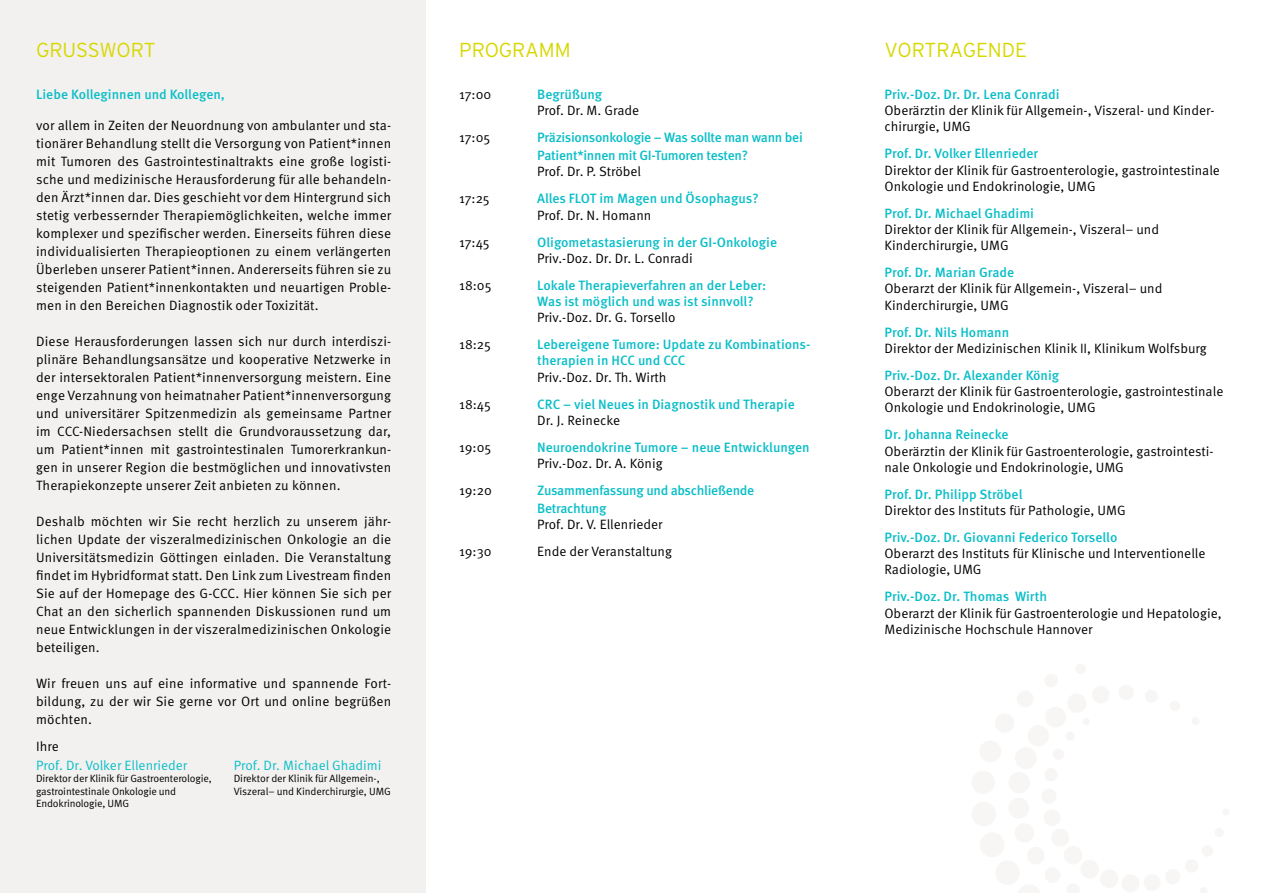
<style>
.page{position:relative;width:1263px;height:893px;background:#fff}
.page>*{position:absolute;margin:0;border:0;box-sizing:border-box;transform-origin:0 0}
.t1{font:300 20.25px "Interstate";color:#d7d700}
.t2{font:13.5px/18px "Meta Pro Norm";color:#000}
.t3{font:500 13.5px/18px "Meta Pro";letter-spacing:-.005em;color:#0abec8}
.t4{font:13.5px "Meta Pro Norm";color:#0abec8}
.t5{font:10.5px/12.6px "Meta Pro Norm";letter-spacing:-.015em;color:#000}
</style>
<div class="page">
<div style="left:0;top:0;width:425px;height:893px;background:#f3f1ef"></div>
<h1 class="t1" style="left:36px;top:38px;width:121px">GRUSSWORT</h1>
<p class="t3" style="left:36px;top:85px;width:190px">Liebe Kolleginnen und Kollegen,</p>
<p class="t2" style="left:36px;top:115px;width:357px;text-align:justify">vor allem in Zeiten der Neuordnung von ambulanter und sta&shy;tionärer Behandlung stellt die Versorgung von Patient*innen mit Tumoren des Gastrointestinaltrakts eine große logisti&shy;sche und medizinische Herausforderung für alle behandeln&shy;den Ärzt*innen dar. Dies geschieht vor dem Hintergrund sich stetig verbessernder Therapiemöglichkeiten, welche immer komplexer und spezifischer werden. Einerseits führen diese individualisierten Therapieoptionen zu einem verlängerten Überleben unserer Patient*innen. Andererseits führen sie zu steigenden Patient*innenkontakten und neuartigen Proble&shy;men in den Bereichen Diagnostik oder Toxizität.</p>
<p class="t2" style="left:36px;top:331px;width:357px;text-align:justify">Diese Herausforderungen lassen sich nur durch interdiszi&shy;plinäre Behandlungsansätze und kooperative Netzwerke in der intersektoralen Patient*innenversorgung meistern. Eine enge Verzahnung von heimatnaher Patient*innenversorgung und universitärer Spitzenmedizin als gemeinsame Partner im CCC-Niedersachsen stellt die Grundvoraussetzung dar, um Patient*innen mit gastrointestinalen Tumorerkrankun&shy;gen in unserer Region die bestmöglichen und innovativsten Therapiekonzepte unserer Zeit anbieten zu können.</p>
<p class="t2" style="left:36px;top:511px;width:357px;text-align:justify">Deshalb möchten wir Sie recht herzlich zu unserem jähr&shy;lichen Update der viszeralmedizinischen Onkologie an die Universitätsmedizin Göttingen einladen. Die Veranstaltung findet im Hybridformat statt. Den Link zum Livestream finden Sie auf der Homepage des G-CCC. Hier können Sie sich per Chat an den sicherlich spannenden Diskussionen rund um neue Entwicklungen in der viszeralmedizinischen Onkologie beteiligen.</p>
<p class="t2" style="left:36px;top:673px;width:357px;text-align:justify">Wir freuen uns auf eine informative und spannende Fort&shy;bildung, zu der wir Sie gerne vor Ort und online begrüßen möchten.</p>
<p class="t2" style="left:36px;top:736px;width:24px">Ihre</p>
<p class="t4" style="left:36px;top:755px;width:153px">Prof. Dr. Volker Ellenrieder</p>
<p class="t5" style="left:36px;top:772px;width:177px">Direktor der Klinik für Gastroenterologie, gastrointestinale Onkologie und<br>Endokrinologie, UMG</p>
<p class="t4" style="left:234px;top:755px;width:149px">Prof. Dr. Michael Ghadimi</p>
<p class="t5" style="left:234px;top:772px;width:159px">Direktor der Klinik für Allgemein-,<br>Viszeral– und Kinderchirurgie, UMG</p>
<h1 class="t1" style="left:459px;top:38px;width:113px">PROGRAMM</h1>
<p class="t2" style="left:459px;top:85px;width:34px">17:00</p>
<p class="t3" style="left:537px;top:85px;width:67px">Begrüßung</p>
<p class="t2" style="left:537px;top:101px;width:104px">Prof. Dr. M. Grade</p>
<p class="t2" style="left:459px;top:128px;width:33px">17:05</p>
<p class="t3" style="left:537px;top:128px;width:267px">Präzisionsonkologie – Was sollte man wann bei<br>Patient*innen mit GI-Tumoren testen?</p>
<p class="t2" style="left:537px;top:162px;width:105px">Prof. Dr. P. Ströbel</p>
<p class="t2" style="left:459px;top:189px;width:32px">17:25</p>
<p class="t3" style="left:537px;top:189px;width:223px">Alles FLOT im Magen und Ösophagus?</p>
<p class="t2" style="left:537px;top:205px;width:116px">Prof. Dr. N. Homann</p>
<p class="t2" style="left:459px;top:232px;width:32px">17:45</p>
<p class="t3" style="left:537px;top:232px;width:241px">Oligometastasierung in der GI-Onkologie</p>
<p class="t2" style="left:537px;top:248px;width:157px">Priv.-Doz. Dr. Dr. L. Conradi</p>
<p class="t2" style="left:459px;top:275px;width:34px">18:05</p>
<p class="t3" style="left:537px;top:276px;width:231px;line-height:16.2px">Lokale Therapieverfahren an der Leber:<br>Was ist möglich und was ist sinnvoll?</p>
<p class="t2" style="left:537px;top:308px;width:140px">Priv.-Doz. Dr. G. Torsello</p>
<p class="t2" style="left:459px;top:335px;width:33px">18:25</p>
<p class="t3" style="left:537px;top:336px;width:275px;line-height:16.2px">Lebereigene Tumore: Update zu Kombinations&shy;therapien in HCC und CCC</p>
<p class="t2" style="left:537px;top:367px;width:131px">Priv.-Doz. Dr. Th. Wirth</p>
<p class="t2" style="left:459px;top:394px;width:33px">18:45</p>
<p class="t3" style="left:537px;top:394px;width:259px">CRC – viel Neues in Diagnostik und Therapie</p>
<p class="t2" style="left:537px;top:410px;width:84px">Dr. J. Reinecke</p>
<p class="t2" style="left:459px;top:437px;width:34px">19:05</p>
<p class="t3" style="left:537px;top:437px;width:274px">Neuroendokrine Tumore – neue Entwicklungen</p>
<p class="t2" style="left:537px;top:454px;width:127px">Priv.-Doz. Dr. A. König</p>
<p class="t2" style="left:459px;top:481px;width:34px">19:20</p>
<p class="t3" style="left:537px;top:481px;width:219px">Zusammenfassung und abschließende<br>Betrachtung</p>
<p class="t2" style="left:537px;top:515px;width:127px">Prof. Dr. V. Ellenrieder</p>
<p class="t2" style="left:459px;top:542px;width:34px">19:30</p>
<p class="t2" style="left:537px;top:542px;width:136px">Ende der Veranstaltung</p>
<h1 class="t1" style="left:884px;top:38px;width:144px">VORTRAGENDE</h1>
<p class="t3" style="left:884px;top:85px;width:177px">Priv.-Doz. Dr. Dr. Lena Conradi</p>
<p class="t2" style="left:884px;top:102px;width:331px;line-height:16.2px">Oberärztin der Klinik für Allgemein-, Viszeral- und Kinder&shy;chirurgie, UMG</p>
<p class="t3" style="left:884px;top:144px;width:155px">Prof. Dr. Volker Ellenrieder</p>
<p class="t2" style="left:884px;top:161px;width:337px;line-height:16.2px">Direktor der Klinik für Gastroenterologie, gastrointestinale<br>Onkologie und Endokrinologie, UMG</p>
<p class="t3" style="left:884px;top:203px;width:151px">Prof. Dr. Michael Ghadimi</p>
<p class="t2" style="left:884px;top:220px;width:276px;line-height:16.2px">Direktor der Klinik für Allgemein-, Viszeral– und<br>Kinderchirurgie, UMG</p>
<p class="t3" style="left:884px;top:263px;width:131px">Prof. Dr. Marian Grade</p>
<p class="t2" style="left:884px;top:280px;width:279px;line-height:16.2px">Oberarzt der Klinik für Allgemein-, Viszeral– und<br>Kinderchirurgie, UMG</p>
<p class="t3" style="left:884px;top:322px;width:126px">Prof. Dr. Nils Homann</p>
<p class="t2" style="left:884px;top:338px;width:324px">Direktor der Medizinischen Klinik II, Klinikum Wolfsburg</p>
<p class="t3" style="left:884px;top:365px;width:176px">Priv.-Doz. Dr. Alexander König</p>
<p class="t2" style="left:884px;top:382px;width:340px;line-height:16.2px">Oberarzt der Klinik für Gastroenterologie, gastrointestinale<br>Onkologie und Endokrinologie, UMG</p>
<p class="t3" style="left:884px;top:425px;width:126px">Dr. Johanna Reinecke</p>
<p class="t2" style="left:884px;top:442px;width:331px;line-height:16.2px">Oberärztin der Klinik für Gastroenterologie, gastrointesti&shy;nale Onkologie und Endokrinologie, UMG</p>
<p class="t3" style="left:884px;top:484px;width:139px">Prof. Dr. Philipp Ströbel</p>
<p class="t2" style="left:884px;top:500px;width:243px">Direktor des Instituts für Pathologie, UMG</p>
<p class="t3" style="left:884px;top:527px;width:234px">Priv.-Doz. Dr. Giovanni Federico Torsello</p>
<p class="t2" style="left:884px;top:544px;width:322px;line-height:16.2px">Oberarzt des Instituts für Klinische und Interventionelle<br>Radiologie, UMG</p>
<p class="t3" style="left:884px;top:587px;width:164px">Priv.-Doz. Dr. Thomas Wirth</p>
<p class="t2" style="left:884px;top:604px;width:339px;line-height:16.2px">Oberarzt der Klinik für Gastroenterologie und Hepatologie,<br>Medizinische Hochschule Hannover</p>
</div>
